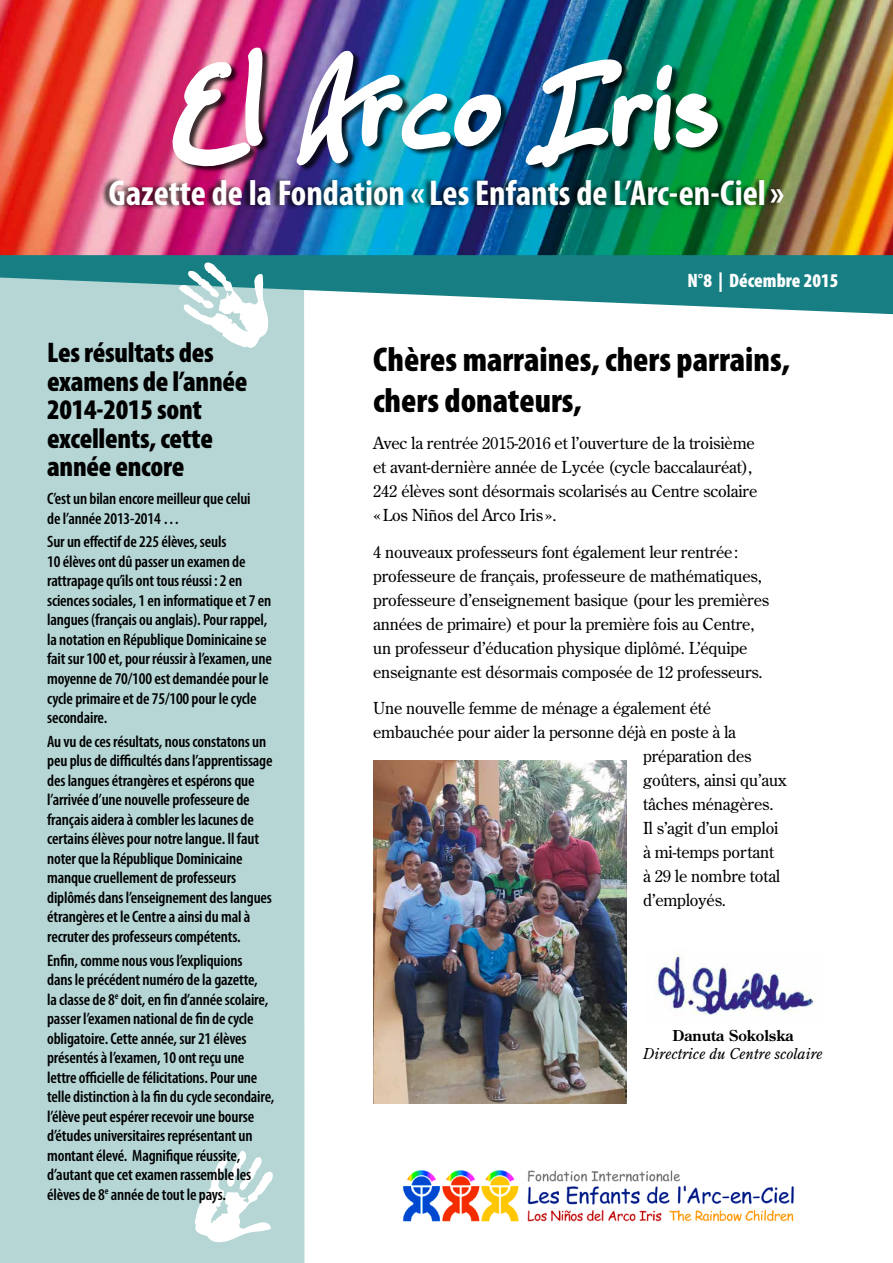
<style>
.page{position:relative;width:893px;height:1263px;background:#fff}
.page>*{position:absolute;margin:0;border:0;box-sizing:border-box;transform-origin:0 0}
.t1{font:103.2px "Ellianarelle's Path";letter-spacing:.05em;color:#fff}
.t2{font:700 condensed 36px "Myriad Pro";color:#fff}
.t3{font:900 condensed 34.5px/41.4px "Myriad Pro";color:#000}
.t4{font:900 condensed 28.5px/28.5px "Myriad Pro";letter-spacing:-.01em;color:#000}
.t5{font:900 condensed 19.5px "Myriad Pro";color:#fff}
.t6{font:600 condensed 16.5px/19.5px "Myriad Pro";letter-spacing:-.01em;color:#000}
.t7{font:16.5px/24px "Century Old Style Std";letter-spacing:-.01em;color:#000}
.t8{font:italic 15px "Century Old Style Std";color:#000}
.t9{font:700 15px "Century Old Style Std";color:#000}
</style>
<div class="page">
<div style="left:0;top:314px;width:304px;height:949px;background:#b6d6d6"></div>
<img style="left:0;top:0;width:893px;height:255px">
<svg style="left:0;top:255px;width:893px;height:59px;background:#4a9b9d"></svg>
<div style="left:174px;top:48px;width:552px;height:126px;background:#000;opacity:.75"></div>
<img style="left:170px;top:2px;width:95px;height:170px">
<img style="left:294px;top:44px;width:210px;height:336px">
<img style="left:523px;top:56px;width:198px;height:258px">
<div style="left:101px;top:176px;width:682px;height:34px;background:#000;opacity:.75"></div>
<svg style="left:178px;top:262px;width:91px;height:88px"></svg>
<svg style="left:193px;top:1150px;width:80px;height:94px"></svg>
<img style="left:403px;top:1170px;width:391px;height:52px">
<img style="left:655px;top:951px;width:159px;height:65px">
<img style="left:373px;top:760px;width:253px;height:344px">
<h1 class="t1" style="left:175px;top:48px;width:545px">El Arco Iris</h1>
<h2 class="t2" style="left:109px;top:170px;width:677px">Gazette de la Fondation «Les Enfants de L’Arc-en-Ciel»</h2>
<h3 class="t4" style="left:47px;top:338px;width:202px">Les résultats des examens de l’année<br>2014-2015 sont excellents, cette année encore</h3>
<p class="t6" style="left:47px;top:489px;width:205px">C’est un bilan encore meilleur que celui de l’année 2013-2014 …</p>
<p class="t6" style="left:47px;top:532px;width:226px">Sur un effectif de 225 élèves, seuls<br>10 élèves ont dû passer un examen de rattrapage qu’ils ont tous réussi: 2 en sciences sociales, 1 en informatique et 7 en langues (français ou anglais). Pour rappel, la notation en République Dominicaine se fait sur 100 et, pour réussir à l’examen, une moyenne de 70/100 est demandée pour le cycle primaire et de 75/100 pour le cycle secondaire.</p>
<p class="t6" style="left:47px;top:731px;width:227px">Au vu de ces résultats, nous constatons un peu plus de difficultés dans l’apprentissage des langues étrangères et espérons que l’arrivée d’une nouvelle professeure de français aidera à combler les lacunes de certains élèves pour notre langue. Il faut noter que la République Dominicaine manque cruellement de professeurs diplômés dans l’enseignement des langues étrangères et le Centre a ainsi du mal à recruter des professeurs compétents.</p>
<p class="t6" style="left:47px;top:950px;width:229px">Enfin, comme nous vous l’expliquions<br>dans le précédent numéro de la gazette,<br>la classe de 8<sup>e</sup> doit, en fin d’année scolaire, passer l’examen national de fin de cycle obligatoire. Cette année, sur 21 élèves présentés à l’examen, 10 ont reçu une lettre officielle de félicitations. Pour une telle distinction à la fin du cycle secondaire, l’élève peut espérer recevoir une bourse d’études universitaires représentant un montant élevé. Magnifique réussite, d’autant que cet examen rassemble les élèves de 8<sup>e</sup> année de tout le pays.</p>
<p class="t5" style="left:687px;top:268px;width:152px">N°8 | Décembre 2015</p>
<h3 class="t3" style="left:373px;top:337px;width:418px">Chères marraines, chers parrains, chers donateurs,</h3>
<p class="t7" style="left:373px;top:430px;width:386px">Avec la rentrée 2015-2016 et l’ouverture de la troisième et avant-dernière année de Lycée (cycle baccalauréat), 242 élèves sont désormais scolarisés au Centre scolaire «Los Niños del Arco Iris».</p>
<p class="t7" style="left:373px;top:539px;width:398px">4 nouveaux professeurs font également leur rentrée: professeure de français, professeure de mathématiques, professeure d’enseignement basique (pour les premières années de primaire) et pour la première fois au Centre, un professeur d’éducation physique diplômé. L’équipe enseignante est désormais composée de 12 professeurs.</p>
<p class="t7" style="left:373px;top:696px;width:339px">Une nouvelle femme de ménage a également été</p>
<p class="t7" style="left:373px;top:720px;width:364px">embauchée pour aider la personne déjà en poste à la</p>
<p class="t7" style="left:643px;top:744px;width:110px">préparation des</p>
<p class="t7" style="left:643px;top:768px;width:145px">goûters, ainsi qu’aux</p>
<p class="t7" style="left:643px;top:792px;width:132px">tâches ménagères.</p>
<p class="t7" style="left:643px;top:816px;width:137px">Il s’agit d’un emploi</p>
<p class="t7" style="left:643px;top:840px;width:132px">à mi-temps portant</p>
<p class="t7" style="left:643px;top:864px;width:139px">à 29 le nombre total</p>
<p class="t7" style="left:643px;top:888px;width:84px">d’employés.</p>
<p class="t9" style="left:672px;top:1026px;width:122px">Danuta Sokolska</p>
<p class="t8" style="left:643px;top:1044px;width:181px">Directrice du Centre scolaire</p>
</div>
